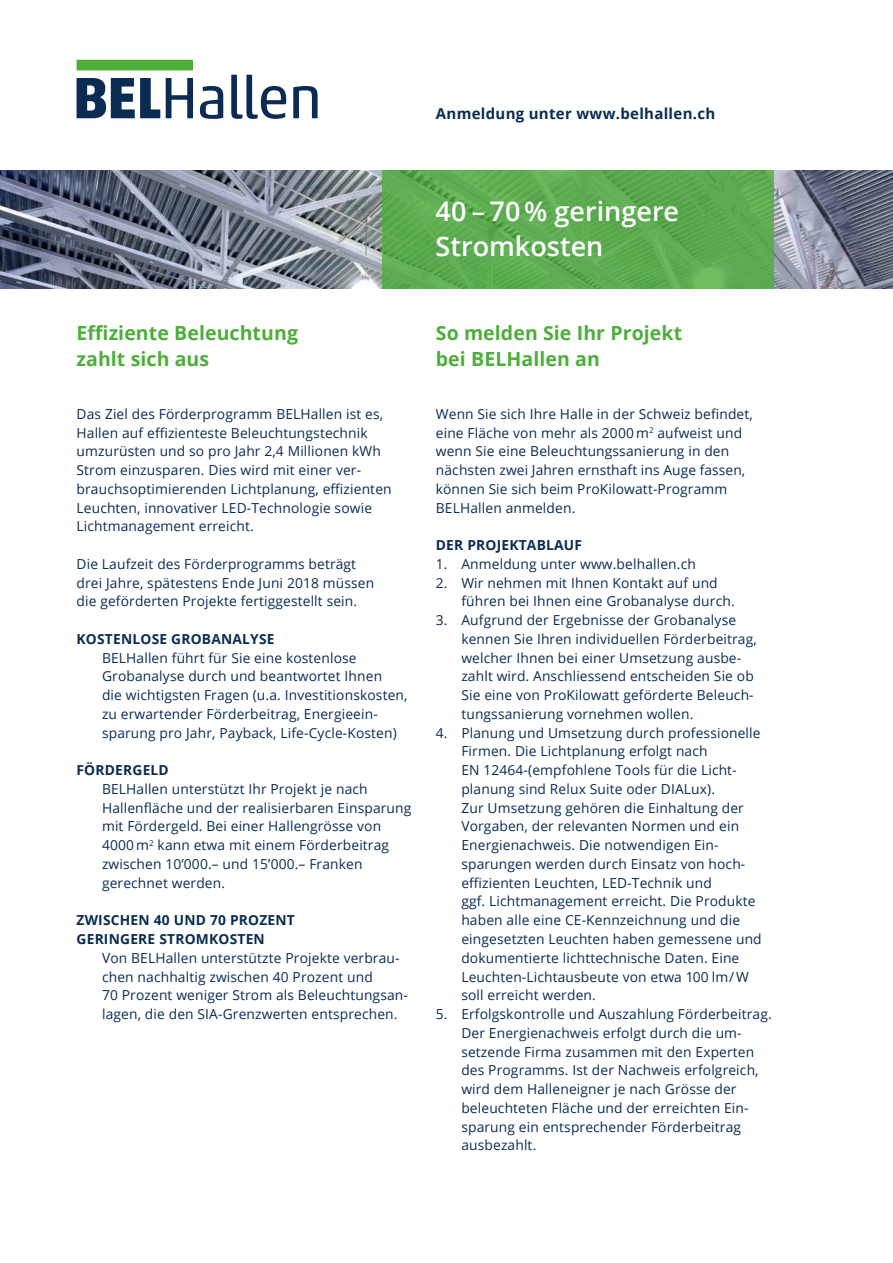
<style>
.page{position:relative;width:893px;height:1263px;background:#fff}
.page>*{position:absolute;margin:0;border:0;box-sizing:border-box;transform-origin:0 0}
.t1{font:600 27px/35.1px "Open Sans";color:#fff}
.t2{font:700 19.5px/26.2px "Open Sans";letter-spacing:.005em;color:#4dae3a}
.t3{font:700 15px "Open Sans";letter-spacing:.02em;color:#0a2c53}
.t4{font:13.8px/18.8px "Open Sans";letter-spacing:.01em;color:#0a2c53}
.t5{font:700 13.8px/18.8px "Open Sans";letter-spacing:.015em;color:#0a2c53}
</style>
<div class="page">
<img style="left:0;top:170px;width:893px;height:119px">
<svg style="left:77px;top:78px;width:83px;height:40px"></svg>
<svg style="left:166px;top:78px;width:27px;height:40px"></svg>
<svg style="left:200px;top:86px;width:23px;height:33px"></svg>
<svg style="left:231px;top:75px;width:55px;height:44px"></svg>
<svg style="left:293px;top:86px;width:25px;height:32px"></svg>
<div style="left:77px;top:60px;width:116px;height:10px;background:#4dae3a"></div>
<svg style="left:383px;top:170px;width:391px;height:119px;background:#5cab50"></svg>
<p class="t3" style="left:436px;top:103px;width:281px">Anmeldung unter www.belhallen.ch</p>
<h1 class="t1" style="left:436px;top:193px;width:245px">40 – 70 % geringere<br>Stromkosten</h1>
<h2 class="t2" style="left:77px;top:319px;width:223px">Effiziente Beleuchtung zahlt sich aus</h2>
<p class="t4" style="left:77px;top:404px;width:317px">Das Ziel des Förderprogramm BELHallen ist es, Hallen auf effizienteste Beleuchtungstechnik umzurüsten und so pro Jahr 2,4 Millionen kWh Strom einzusparen. Dies wird mit einer ver&shy;brauchsoptimierenden Lichtplanung, effizienten Leuchten, innovativer LED-Technologie sowie Lichtmanagement erreicht.</p>
<p class="t4" style="left:77px;top:554px;width:299px">Die Laufzeit des Förderprogramms beträgt drei Jahre, spätestens Ende Juni 2018 müssen die geförderten Projekte fertiggestellt sein.</p>
<p class="t5" style="left:77px;top:629px;width:200px">KOSTENLOSE GROBANALYSE</p>
<p class="t4" style="left:102px;top:648px;width:307px">BELHallen führt für Sie eine kostenlose Grobanalyse durch und beantwortet Ihnen<br>die wichtigsten Fragen (u.a. Investitionskosten, zu erwartender Förderbeitrag, Energieein&shy;sparung pro Jahr, Payback, Life-Cycle-Kosten)</p>
<p class="t5" style="left:77px;top:760px;width:94px">FÖRDERGELD</p>
<p class="t4" style="left:102px;top:779px;width:311px">BELHallen unterstützt Ihr Projekt je nach Hallenfläche und der realisierbaren Einsparung mit Fördergeld. Bei einer Hallengrösse von 4000 m<sup>2</sup> kann etwa mit einem Förderbeitrag zwischen 10’000.– und 15’000.– Franken gerechnet werden.</p>
<p class="t5" style="left:77px;top:910px;width:220px">ZWISCHEN 40 UND 70 PROZENT<br>GERINGERE STROMKOSTEN</p>
<p class="t4" style="left:102px;top:948px;width:307px">Von BELHallen unterstützte Projekte verbrau&shy;chen nachhaltig zwischen 40 Prozent und<br>70 Prozent weniger Strom als Beleuchtungsan&shy;lagen, die den SIA-Grenzwerten entsprechen.</p>
<h2 class="t2" style="left:436px;top:319px;width:248px">So melden Sie Ihr Projekt bei BELHallen an</h2>
<p class="t4" style="left:436px;top:404px;width:319px">Wenn Sie sich Ihre Halle in der Schweiz befindet, eine Fläche von mehr als 2000 m<sup>2</sup> aufweist und wenn Sie eine Beleuchtungssanierung in den nächsten zwei Jahren ernsthaft ins Auge fassen, können Sie sich beim ProKilowatt-Programm BELHallen anmelden.</p>
<p class="t5" style="left:436px;top:535px;width:148px">DER PROJEKTABLAUF</p>
<p class="t4" style="left:436px;top:554px;width:262px">1. Anmeldung unter www.belhallen.ch</p>
<p class="t4" style="left:461px;top:573px;width:275px;text-indent:-26px">2. Wir nehmen mit Ihnen Kontakt auf und führen bei Ihnen eine Grobanalyse durch.</p>
<p class="t4" style="left:461px;top:610px;width:297px;text-indent:-26px">3. Aufgrund der Ergebnisse der Grobanalyse kennen Sie Ihren individuellen Förderbeitrag, welcher Ihnen bei einer Umsetzung ausbe&shy;zahlt wird. Anschliessend entscheiden Sie ob Sie eine von ProKilowatt geförderte Beleuch&shy;tungssanierung vornehmen wollen.</p>
<p class="t4" style="left:461px;top:723px;width:302px;text-indent:-26px">4. Planung und Umsetzung durch professionelle Firmen. Die Lichtplanung erfolgt nach<br>EN 12464-(empfohlene Tools für die Licht&shy;planung sind Relux Suite oder DIALux).<br>Zur Umsetzung gehören die Einhaltung der Vorgaben, der relevanten Normen und ein Energienachweis. Die notwendigen Ein&shy;sparungen werden durch Einsatz von hoch&shy;effizienten Leuchten, LED-Technik und<br>ggf. Lichtmanagement erreicht. Die Produkte haben alle eine CE-Kennzeichnung und die eingesetzten Leuchten haben gemessene und dokumentierte lichttechnische Daten. Eine Leuchten-Lichtausbeute von etwa 100 lm / W soll erreicht werden.</p>
<p class="t4" style="left:461px;top:1004px;width:312px;text-indent:-26px">5. Erfolgskontrolle und Auszahlung Förderbeitrag.<br>Der Energienachweis erfolgt durch die um&shy;setzende Firma zusammen mit den Experten des Programms. Ist der Nachweis erfolgreich, wird dem Halleneigner je nach Grösse der beleuchteten Fläche und der erreichten Ein&shy;sparung ein entsprechender Förderbeitrag ausbezahlt.</p>
</div>
